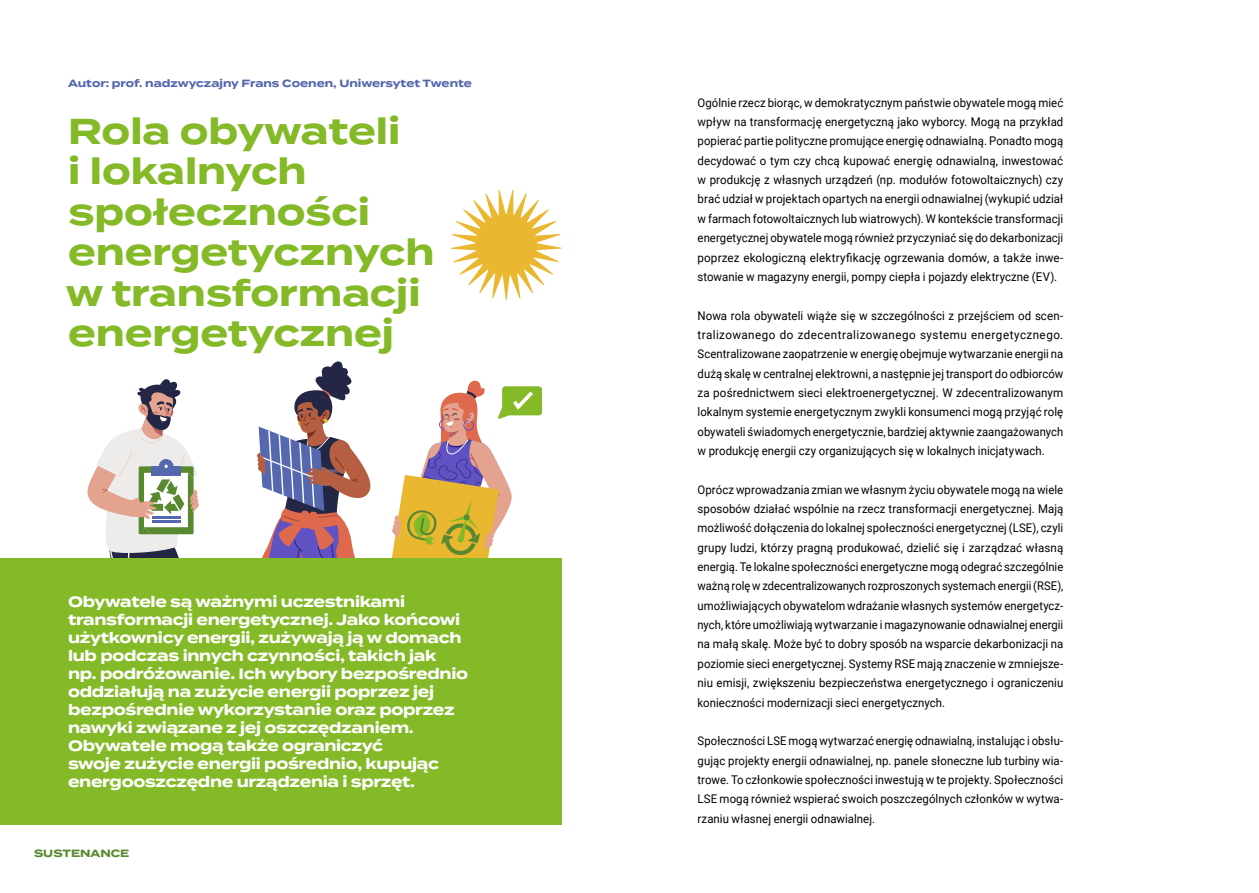
<style>
.page{position:relative;width:1259px;height:893px;background:#fff}
.page>*{position:absolute;margin:0;border:0;box-sizing:border-box;transform-origin:0 0}
.t1{font:700 36px/40.5px "Termina";color:#84b927}
.t2{font:700 15px/18px "Termina";letter-spacing:-.02em;color:#fff}
.t3{font:12px/19.4px "Roboto";letter-spacing:.005em;color:#000;text-align:justify;scale:.95 1}
.t4{font:12px/19.4px "Roboto";letter-spacing:.005em;color:#000;text-align:justify;scale:.96 1}
.t5{font:12px/19.4px "Roboto";letter-spacing:.005em;color:#000;text-align:justify;scale:.94 1}
.t6{font:700 10.5px "Termina";color:#5567ae}
.t7{font:700 10.5px "Termina";color:#588930}
</style>
<div class="page">
<svg style="left:257px;top:361px;width:113px;height:197px"></svg>
<svg style="left:87px;top:379px;width:112px;height:179px"></svg>
<svg style="left:392px;top:380px;width:150px;height:178px"></svg>
<div style="left:457px;top:536px;width:7px;height:7px;background:#84b927;border-radius:3px"></div>
<div style="left:463px;top:514px;width:7px;height:7px;background:#588930;border-radius:3px"></div>
<svg style="left:451px;top:190px;width:110px;height:110px"></svg>
<div style="left:0;top:558px;width:561px;height:267px;background:#84b927"></div>
<p class="t6" style="left:68px;top:75px;width:405px">Autor: prof. nadzwyczajny Frans Coenen, Uniwersytet Twente</p>
<h1 class="t1" style="left:66px;top:111px;width:370px">Rola obywateli<br>i lokalnych społeczności energetycznych w transformacji energetycznej</h1>
<p class="t2" style="left:68px;top:593px;width:401px">Obywatele są ważnymi uczestnikami transformacji energetycznej. Jako końcowi użytkownicy energii, zużywają ją w domach lub podczas innych czynności, takich jak np. podróżowanie. Ich wybory bezpośrednio oddziałują na zużycie energii poprzez jej bezpośrednie wykorzystanie oraz poprzez nawyki związane z jej oszczędzaniem.<br>Obywatele mogą także ograniczyć<br>swoje zużycie energii pośrednio, kupując energooszczędne urządzenia i sprzęt.</p>
<p class="t7" style="left:34px;top:845px;width:97px">SUSTENANCE</p>
<p class="t3" style="left:697px;top:92px;width:386px">Ogólnie rzecz biorąc, w demokratycznym państwie obywatele mogą mieć wpływ na transformację energetyczną jako wyborcy. Mogą na przykład popierać partie polityczne promujące energię odnawialną. Ponadto mogą decydować o tym czy chcą kupować energię odnawialną, inwestować w produkcję z własnych urządzeń (np. modułów fotowoltaicznych) czy brać udział w projektach opartych na energii odnawialnej (wykupić udział w farmach fotowoltaicznych lub wiatrowych). W kontekście transformacji energetycznej obywatele mogą również przyczyniać się do dekarbonizacji poprzez ekologiczną elektryfikację ogrzewania domów, a także inwe&shy;stowanie w magazyny energii, pompy ciepła i pojazdy elektryczne (EV).</p>
<p class="t4" style="left:697px;top:305px;width:382px">Nowa rola obywateli wiąże się w szczególności z przejściem od scen&shy;tralizowanego do zdecentralizowanego systemu energetycznego.<br>Scentralizowane zaopatrzenie w energię obejmuje wytwarzanie energii na dużą skalę w centralnej elektrowni, a następnie jej transport do odbiorców za pośrednictwem sieci elektroenergetycznej. W zdecentralizowanym lokalnym systemie energetycznym zwykli konsumenci mogą przyjąć rolę obywateli świadomych energetycznie, bardziej aktywnie zaangażowanych w produkcję energii czy organizujących się w lokalnych inicjatywach.</p>
<p class="t3" style="left:697px;top:479px;width:386px">Oprócz wprowadzania zmian we własnym życiu obywatele mogą na wiele sposobów działać wspólnie na rzecz transformacji energetycznej. Mają możliwość dołączenia do lokalnej społeczności energetycznej (LSE), czyli grupy ludzi, którzy pragną produkować, dzielić się i zarządzać własną energią. Te lokalne społeczności energetyczne mogą odegrać szczególnie ważną rolę w zdecentralizowanych rozproszonych systemach energii (RSE), umożliwiających obywatelom wdrażanie własnych systemów energetycz&shy;nych, które umożliwiają wytwarzanie i magazynowanie odnawialnej energii na małą skalę. Może być to dobry sposób na wsparcie dekarbonizacji na poziomie sieci energetycznej. Systemy RSE mają znaczenie w zmniejsze&shy;niu emisji, zwiększeniu bezpieczeństwa energetycznego i ograniczeniu konieczności modernizacji sieci energetycznych.</p>
<p class="t5" style="left:697px;top:731px;width:391px">Społeczności LSE mogą wytwarzać energię odnawialną, instalując i obsłu&shy;gując projekty energii odnawialnej, np. panele słoneczne lub turbiny wia&shy;trowe. To członkowie społeczności inwestują w te projekty. Społeczności LSE mogą również wspierać swoich poszczególnych członków w wytwa&shy;rzaniu własnej energii odnawialnej.</p>
</div>
